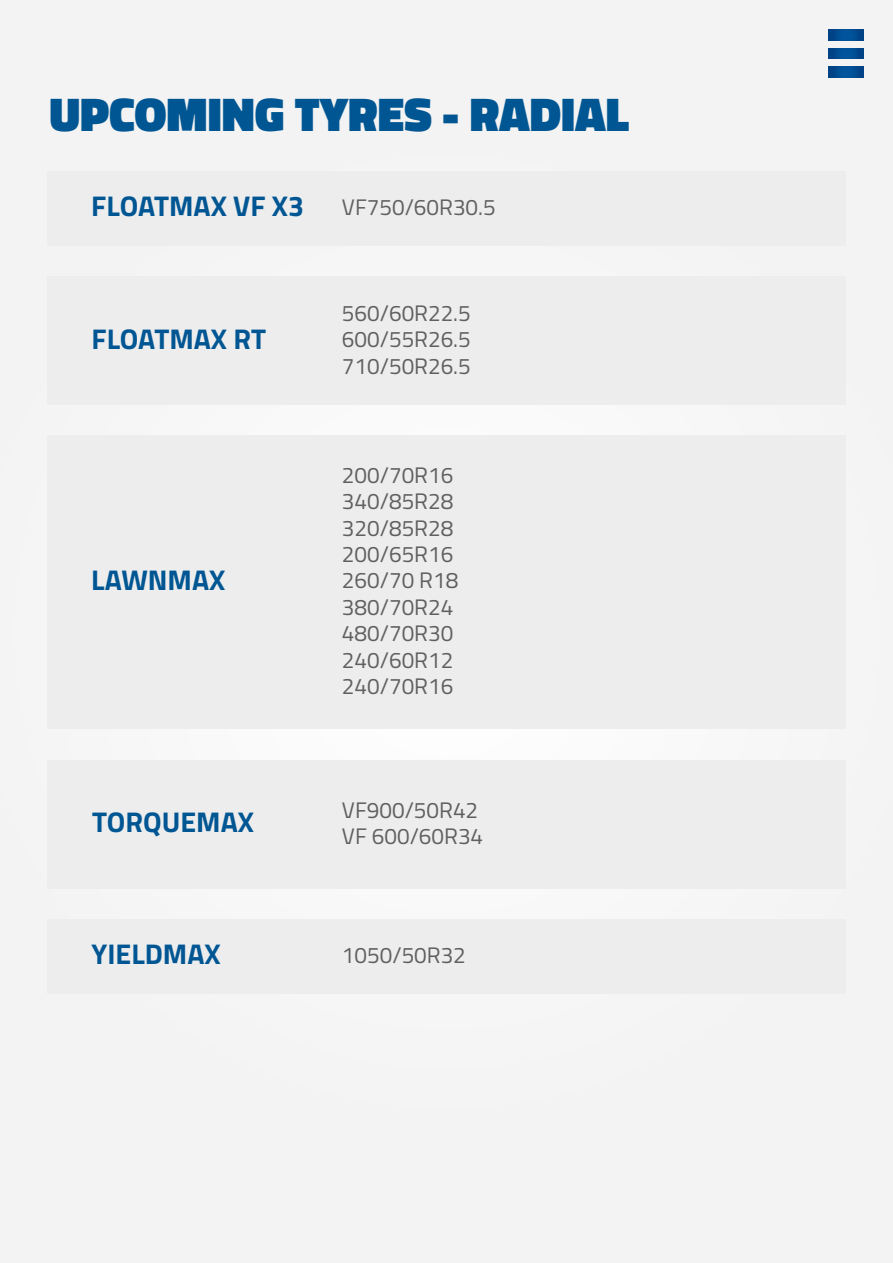
<style>
.page{position:relative;width:893px;height:1263px;background:#f3f3f3}
.page>*{position:absolute;margin:0;border:0;box-sizing:border-box;transform-origin:0 0}
.t1{font:900 48px "Titillium Web";color:#005693}
.t2{font:700 28.5px "Titillium Web";color:#005693}
.t3{font:22.5px/26.4px "Titillium Web";color:#606060}
</style>
<div class="page">
<svg style="left:829px;top:30px;width:34px;height:11px"></svg>
<svg style="left:829px;top:67px;width:34px;height:11px"></svg>
<svg style="left:829px;top:48px;width:34px;height:11px"></svg>
<div style="left:47px;top:171px;width:799px;height:75px;background:#ededee"></div>
<div style="left:47px;top:919px;width:799px;height:75px;background:#ededee"></div>
<div style="left:47px;top:277px;width:799px;height:128px;background:#ededee"></div>
<div style="left:47px;top:435px;width:799px;height:294px;background:#ededee"></div>
<div style="left:47px;top:760px;width:799px;height:128px;background:#ededee"></div>
<h1 class="t1" style="left:49px;top:79px;width:581px">UPCOMING TYRES - RADIAL</h1>
<p class="t2" style="left:91px;top:184px;width:214px">FLOATMAX VF X3</p>
<p class="t3" style="left:342px;top:193px;width:155px">VF750/60R30.5</p>
<p class="t2" style="left:92px;top:317px;width:176px">FLOATMAX RT</p>
<p class="t2" style="left:91px;top:558px;width:136px">LAWNMAX</p>
<p class="t2" style="left:92px;top:800px;width:163px">TORQUEMAX</p>
<p class="t3" style="left:342px;top:299px;width:130px;text-align:justify">560/60R22.5<br>600/55R26.5<br>710/50R26.5</p>
<p class="t3" style="left:342px;top:460px;width:118px">200/70R16<br>340/85R28<br>320/85R28<br>200/65R16<br>260/70 R18<br>380/70R24<br>480/70R30<br>240/60R12<br>240/70R16</p>
<p class="t3" style="left:342px;top:795px;width:143px">VF900/50R42<br>VF 600/60R34</p>
<p class="t2" style="left:92px;top:932px;width:131px">YIELDMAX</p>
<p class="t3" style="left:342px;top:941px;width:125px">1050/50R32</p>
</div>
